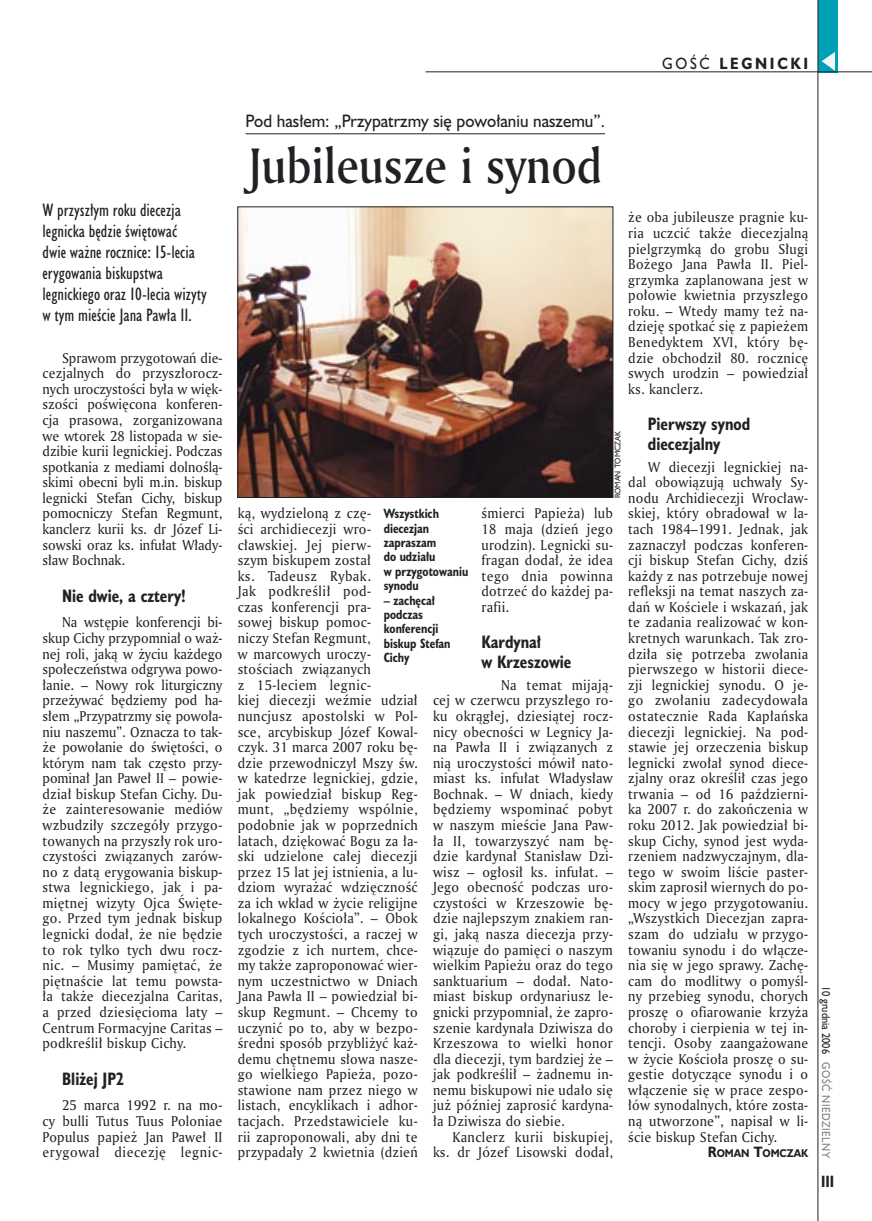
<style>
.page{position:relative;width:872px;height:1221px;background:#fff}
.page>*{position:absolute;margin:0;border:0;box-sizing:border-box;transform-origin:0 0}
._05a_tytyl_AmMd_32_pt{font:48px "Amerigo Md PL";color:#212125;scale:.9 1}
._06-4_lead_lokal_HuCn_11_pt{font:16.5px/21px "Humanst 521 Cn PL";color:#212125}
._04_srodtytul_HuCB_11_pt{font:700 16.5px/19.5px "Humanst 521 Cn PL";color:#212125;scale:.94 1}
._04-3_nadtytul_lokal{font:16.5px "Humanst 521 PL";color:#212125;scale:.94 1}
._15b_temat_prawo{font:700 15px "Humanst 521 PL";letter-spacing:.2em;color:#212125;scale:.9 1}
._17_pagina_prawa{font:700 15px "Humanst 521 Cn PL";color:#212125;scale:.94 1}
._01_body_tekst{font:13.8px/15.6px "Amerigo PL";letter-spacing:.02em;color:#212125;text-align:justify;scale:.94 1}
._09_podpis_zdjecia_HuCnB{font:700 12.3px/14.4px "Humanst 521 Cn PL";color:#212125;scale:.94 1}
._19a_data_prawa_GOSC{font:10.5px "Humanst 521 PL";letter-spacing:.05em;color:#7f7f83;scale:.9 1}
._19_data_prawa{font:10.5px "Humanst 521 PL";color:#212125;scale:.9 1}
._12a_autor_na_koncu_HuBd{font:700 10.35px "Humanst 521 PL";color:#212125;scale:.9 1}
._09a_autor_zdjecia_Hu_5_pt{font:7.5px "Humanst 521 PL";color:#212125;scale:.94 1}
.s1{font-weight:400}
.s2{font-size:13.8px}
</style>
<div class="page">
<div style="left:818px;top:0;width:19px;height:72px;background:#00a0b6"></div>
<hr style="left:817px;top:0;width:1px;height:1220px;background:#212125">
<svg style="left:821px;top:52px;width:14px;height:19px"></svg>
<hr style="left:425px;top:72px;width:447px;height:1px;background:#212125">
<hr style="left:246px;top:133px;width:359px;height:1px;background:#212125">
<img style="left:239px;top:208px;width:372px;height:287px">
<div style="left:237px;top:206px;width:376px;height:291px;border:1px solid #212125"></div>
<p class="_15b_temat_prawo" style="left:662px;top:53px;width:164px"><span class="s1">GOŚĆ</span> LEGNICKI</p>
<p class="_06-4_lead_lokal_HuCn_11_pt" style="left:43px;top:199px;width:166px">W przyszłym roku diecezja legnicka będzie świętować<br>dwie ważne rocznice: 15-lecia erygowania biskupstwa legnickiego oraz 10-lecia wizyty w tym mieście Jana Pawła II.</p>
<p class="_01_body_tekst" style="left:43px;top:349px;width:193px;text-indent:20px">Sprawom przygotowań die&shy;cezjalnych do przyszłorocz&shy;nych uroczystości była w więk&shy;szości poświęcona konferen&shy;cja prasowa, zorganizowana we wtorek 28 listopada w sie&shy;dzibie kurii legnickiej. Podczas spotkania z mediami dolnoślą&shy;skimi obecni byli m.in. biskup legnicki Stefan Cichy, biskup pomocniczy Stefan Regmunt, kanclerz kurii ks. dr Józef Li&shy;sowski oraz ks. infułat Włady&shy;sław Bochnak.</p>
<p class="_04_srodtytul_HuCB_11_pt" style="left:62px;top:585px;width:133px">Nie dwie, a cztery!</p>
<p class="_01_body_tekst" style="left:43px;top:614px;width:193px;text-indent:20px">Na wstępie konferencji bi&shy;skup Cichy przypomniał o waż&shy;nej roli, jaką w życiu każdego społeczeństwa odgrywa powo&shy;łanie. – Nowy rok liturgiczny przeżywać będziemy pod ha&shy;słem „Przypatrzmy się powoła&shy;niu naszemu”. Oznacza to tak&shy;że powołanie do świętości, o którym nam tak często przy&shy;pominał Jan Paweł II – powie&shy;dział biskup Stefan Cichy. Du&shy;że zainteresowanie mediów wzbudziły szczegóły przygo&shy;towanych na przyszły rok uro&shy;czystości związanych zarów&shy;no z datą erygowania biskup&shy;stwa legnickiego, jak i pa&shy;miętnej wizyty Ojca Święte&shy;go. Przed tym jednak biskup legnicki dodał, że nie będzie to rok tylko tych dwu rocz&shy;nic. – Musimy pamiętać, że piętnaście lat temu powsta&shy;ła także diecezjalna Caritas, a przed dziesięcioma laty – Centrum Formacyjne Caritas – podkreślił biskup Cichy.</p>
<p class="_04_srodtytul_HuCB_11_pt" style="left:62px;top:1068px;width:67px">Bliżej JP2</p>
<p class="_01_body_tekst" style="left:43px;top:1097px;width:193px;text-indent:20px">25 marca 1992 r. na mo&shy;cy bulli Tutus Tuus Poloniae Populus papież Jan Paweł II erygował diecezję legnic-</p>
<p class="_04-3_nadtytul_lokal" style="left:246px;top:109px;width:384px">Pod hasłem: „Przypatrzmy się powołaniu naszemu”.</p>
<p class="_05a_tytyl_AmMd_32_pt" style="left:248px;top:133px;width:395px">Jubileusze i synod</p>
<p class="_01_body_tekst" style="left:628px;top:209px;width:193px">że oba jubileusze pragnie ku&shy;ria uczcić także diecezjalną pielgrzymką do grobu Sługi Bożego Jana Pawła II. Piel&shy;grzymka zaplanowana jest w połowie kwietnia przyszłego roku. – Wtedy mamy też na&shy;dzieję spotkać się z papieżem Benedyktem XVI, który bę&shy;dzie obchodził 80. rocznicę swych urodzin – powiedział ks. kanclerz.</p>
<p class="_04_srodtytul_HuCB_11_pt" style="left:648px;top:414px;width:110px">Pierwszy synod diecezjalny</p>
<p class="_01_body_tekst" style="left:628px;top:458px;width:193px;text-indent:20px">W diecezji legnickiej na&shy;dal obowiązują uchwały Sy&shy;nodu Archidiecezji Wrocław&shy;skiej, który obradował w la&shy;tach 1984–1991. Jednak, jak zaznaczył podczas konferen&shy;cji biskup Stefan Cichy, dziś każdy z nas potrzebuje nowej refleksji na temat naszych za&shy;dań w Kościele i wskazań, jak te zadania realizować w kon&shy;kretnych warunkach. Tak zro&shy;dziła się potrzeba zwołania pierwszego w historii diece&shy;zji legnickiej synodu. O je&shy;go zwołaniu zadecydowała ostatecznie Rada Kapłańska diecezji legnickiej. Na pod&shy;stawie jej orzeczenia biskup legnicki zwołał synod diece&shy;zjalny oraz określił czas jego trwania – od 16 październi&shy;ka 2007 r. do zakończenia w roku 2012. Jak powiedział bi&shy;skup Cichy, synod jest wyda&shy;rzeniem nadzwyczajnym, dla&shy;tego w swoim liście paster&shy;skim zaprosił wiernych do po&shy;mocy w jego przygotowaniu. „Wszystkich Diecezjan zapra&shy;szam do udziału w przygo&shy;towaniu synodu i do włącze&shy;nia się w jego sprawy. Zachę&shy;cam do modlitwy o pomyśl&shy;ny przebieg synodu, chorych proszę o ofiarowanie krzyża choroby i cierpienia w tej in&shy;tencji. Osoby zaangażowane w życie Kościoła proszę o su&shy;gestie dotyczące synodu i o włączenie się w prace zespo&shy;łów synodalnych, które zosta&shy;ną utworzone”, napisał w li&shy;ście biskup Stefan Cichy.</p>
<p class="_12a_autor_na_koncu_HuBd" style="left:708px;top:1146px;width:113px"><span class="s2">R</span>OMAN <span class="s2">T</span>OMCZAK</p>
<p class="_09a_autor_zdjecia_Hu_5_pt" style="left:612px;top:498px;width:73px;rotate:-90deg">ROMAN TOMCZAK</p>
<p class="_01_body_tekst" style="left:238px;top:505px;width:193px;text-align:left">ką, wydzieloną z czę-<br>ści archidiecezji wro&shy;cławskiej. Jej pierw-<br>szym biskupem został<br>ks. Tadeusz Rybak.<br>Jak podkreślił pod-<br>czas konferencji pra-<br>sowej biskup pomoc-<br>niczy Stefan Regmunt,<br>w marcowych uroczy&shy;stościach związanych<br>z 15-leciem legnic-<br>kiej diecezji weźmie udział nuncjusz apostolski w Pol&shy;sce, arcybiskup Józef Kowal&shy;czyk. 31 marca 2007 roku bę&shy;dzie przewodniczył Mszy św. w katedrze legnickiej, gdzie, jak powiedział biskup Reg&shy;munt, „będziemy wspólnie, podobnie jak w poprzednich latach, dziękować Bogu za ła&shy;ski udzielone całej diecezji przez 15 lat jej istnienia, a lu&shy;dziom wyrażać wdzięczność za ich wkład w życie religijne lokalnego Kościoła”. – Obok tych uroczystości, a raczej w zgodzie z ich nurtem, chce&shy;my także zaproponować wier&shy;nym uczestnictwo w Dniach<br>Jana Pawła II – powiedział bi&shy;skup Regmunt. – Chcemy to uczynić po to, aby w bezpo&shy;średni sposób przybliżyć każ&shy;demu chętnemu słowa nasze&shy;go wielkiego Papieża, pozo&shy;stawione nam przez niego w listach, encyklikach i adhor&shy;tacjach. Przedstawiciele ku&shy;rii zaproponowali, aby dni te przypadały 2 kwietnia (dzień</p>
<p class="_01_body_tekst" style="left:481px;top:505px;width:141px">śmierci Papieża) lub 18 maja (dzień jego urodzin). Legnicki su&shy;fragan dodał, że idea tego dnia powinna dotrzeć do każdej pa&shy;rafii.</p>
<p class="_09_podpis_zdjecia_HuCnB" style="left:384px;top:506px;width:92px">Wszystkich diecezjan zapraszam<br>do udziału<br>w przygotowaniu synodu</p>
<p class="_09_podpis_zdjecia_HuCnB" style="left:384px;top:592px;width:73px">– zachęcał podczas konferencji biskup Stefan<br>Cichy</p>
<p class="_04_srodtytul_HuCB_11_pt" style="left:481px;top:632px;width:97px">Kardynał<br>w Krzeszowie</p>
<p class="_01_body_tekst" style="left:433px;top:676px;width:193px;text-indent:68px">Na temat mijają&shy;cej w czerwcu przyszłego ro&shy;ku okrągłej, dziesiątej rocz&shy;nicy obecności w Legnicy Ja&shy;na Pawła II i związanych z nią uroczystości mówił nato&shy;miast ks. infułat Władysław Bochnak. – W dniach, kiedy będziemy wspominać pobyt w naszym mieście Jana Paw&shy;ła II, towarzyszyć nam bę&shy;dzie kardynał Stanisław Dzi&shy;wisz – ogłosił ks. infułat. – Jego obecność podczas uro&shy;czystości w Krzeszowie bę&shy;dzie najlepszym znakiem ran&shy;gi, jaką nasza diecezja przy&shy;wiązuje do pamięci o naszym wielkim Papieżu oraz do tego sanktuarium – dodał. Nato&shy;miast biskup ordynariusz le&shy;gnicki przypomniał, że zapro&shy;szenie kardynała Dziwisza do Krzeszowa to wielki honor dla diecezji, tym bardziej że – jak podkreślił – żadnemu in&shy;nemu biskupowi nie udało się już później zaprosić kardyna&shy;ła Dziwisza do siebie.</p>
<p class="_01_body_tekst" style="left:433px;top:1128px;width:193px;text-align:right">Kanclerz kurii biskupiej, ks. dr Józef Lisowski dodał,</p>
<p class="_19_data_prawa" style="left:833px;top:985px;width:77px;rotate:90deg">10 grudnia 2006</p>
<p class="_19a_data_prawa_GOSC" style="left:833px;top:1062px;width:108px;rotate:90deg">GOŚĆ NIEDZIELNY</p>
<p class="_17_pagina_prawa" style="left:821px;top:1171px;width:15px">III</p>
</div>
